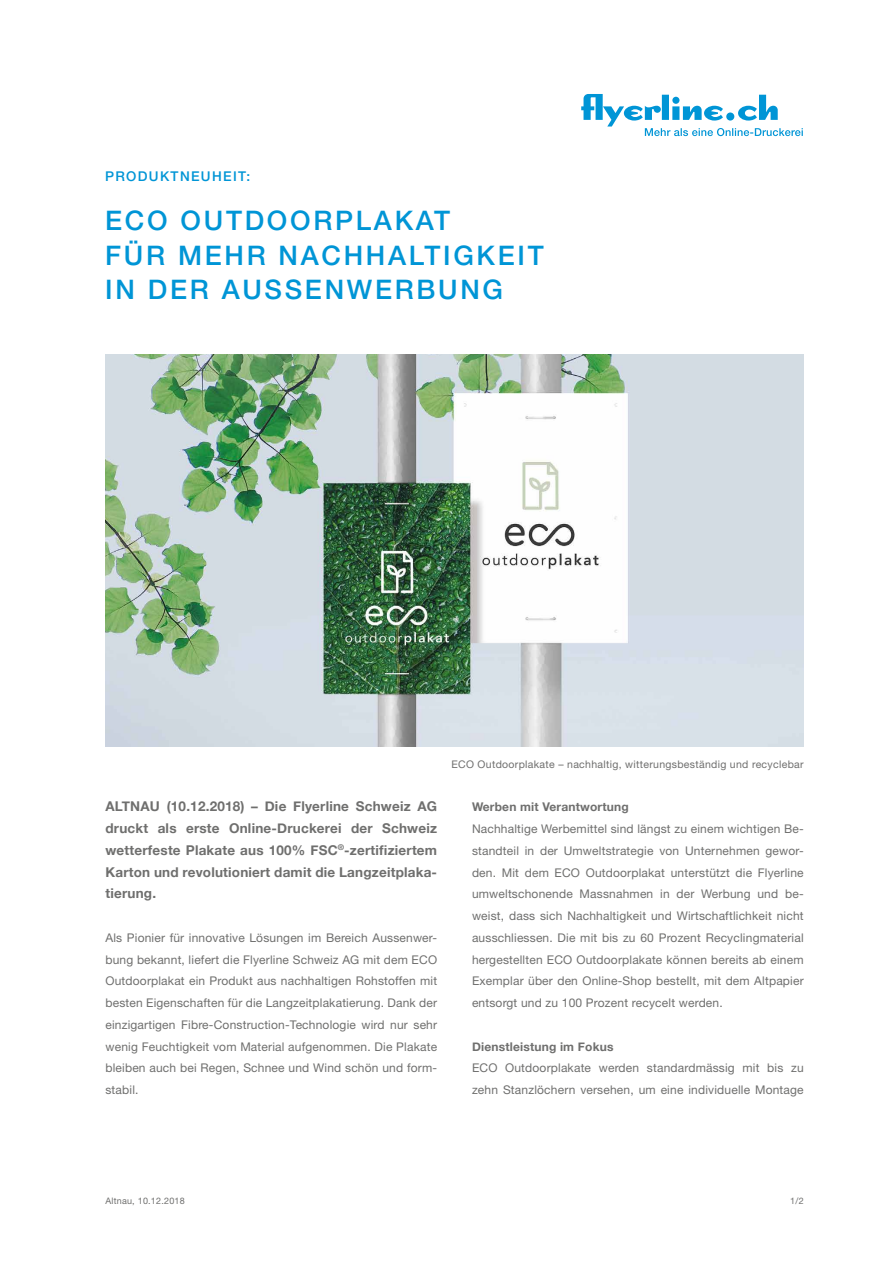
<style>
.page{position:relative;width:893px;height:1263px;background:#fff}
.page>*{position:absolute;margin:0;border:0;box-sizing:border-box;transform-origin:0 0}
.t1{font:500 27px/34.5px "Helvetica Neue";letter-spacing:.1em;color:#0095d6}
.t2{font:700 13.5px/21.8px "Helvetica Neue";letter-spacing:.015em;color:#6f6f6e;text-align:justify}
.t3{font:500 13.5px "Helvetica Neue";letter-spacing:.1em;color:#0095d6}
.t4{font:12px/21.8px "Helvetica Neue";letter-spacing:.015em;color:#6f6f6e;text-align:justify}
.t5{font:700 12px "Helvetica Neue";letter-spacing:.015em;color:#6f6f6e}
.t6{font:10.5px "Helvetica Neue";letter-spacing:.03em;color:#6f6f6e}
.t7{font:9px "Helvetica Neue";letter-spacing:.025em;color:#6f6f6e}
</style>
<div class="page">
<svg style="left:581px;top:94px;width:222px;height:42px"></svg>
<img style="left:105px;top:355px;width:699px;height:391px">
<p class="t3" style="left:105px;top:168px;width:147px">PRODUKTNEUHEIT:</p>
<h1 class="t1" style="left:105px;top:203px;width:440px">ECO OUTDOORPLAKAT<br>FÜR MEHR NACHHALTIGKEIT<br>IN DER AUSSENWERBUNG</h1>
<p class="t2" style="left:105px;top:795px;width:333px">ALTNAU (10.12.2018) – Die Flyerline Schweiz AG druckt als erste Online-Druckerei der Schweiz wetterfeste Plakate aus 100% FSC<sup>®</sup>-zertifiziertem Karton und revolutioniert damit die Langzeitplaka&shy;tierung.</p>
<p class="t4" style="left:105px;top:926px;width:333px">Als Pionier für innovative Lösungen im Bereich Aussenwer&shy;bung bekannt, liefert die Flyerline Schweiz AG mit dem ECO Outdoorplakat ein Produkt aus nachhaltigen Rohstoffen mit besten Eigenschaften für die Langzeitplakatierung. Dank der einzigartigen Fibre-Construction-Technologie wird nur sehr wenig Feuchtigkeit vom Material aufgenommen. Die Plakate bleiben auch bei Regen, Schnee und Wind schön und form&shy;stabil.</p>
<p class="t6" style="left:451px;top:758px;width:354px">ECO Outdoorplakate – nachhaltig, witterungsbeständig und recyclebar</p>
<p class="t5" style="left:472px;top:800px;width:158px">Werben mit Verantwortung</p>
<p class="t4" style="left:472px;top:818px;width:333px">Nachhaltige Werbemittel sind längst zu einem wichtigen Be&shy;standteil in der Umweltstrategie von Unternehmen gewor&shy;den. Mit dem ECO Outdoorplakat unterstützt die Flyerline umweltschonende Massnahmen in der Werbung und be&shy;weist, dass sich Nachhaltigkeit und Wirtschaftlichkeit nicht ausschliessen. Die mit bis zu 60 Prozent Recyclingmaterial hergestellten ECO Outdoorplakate können bereits ab einem Exemplar über den Online-Shop bestellt, mit dem Altpapier entsorgt und zu 100 Prozent recycelt werden.</p>
<p class="t5" style="left:472px;top:1039px;width:143px">Dienstleistung im Fokus</p>
<p class="t4" style="left:472px;top:1057px;width:333px">ECO Outdoorplakate werden standardmässig mit bis zu zehn Stanzlöchern versehen, um eine individuelle Montage</p>
<p class="t7" style="left:105px;top:1195px;width:81px">Altnau, 10.12.2018</p>
<p class="t7" style="left:790px;top:1195px;width:15px">1/2</p>
</div>
